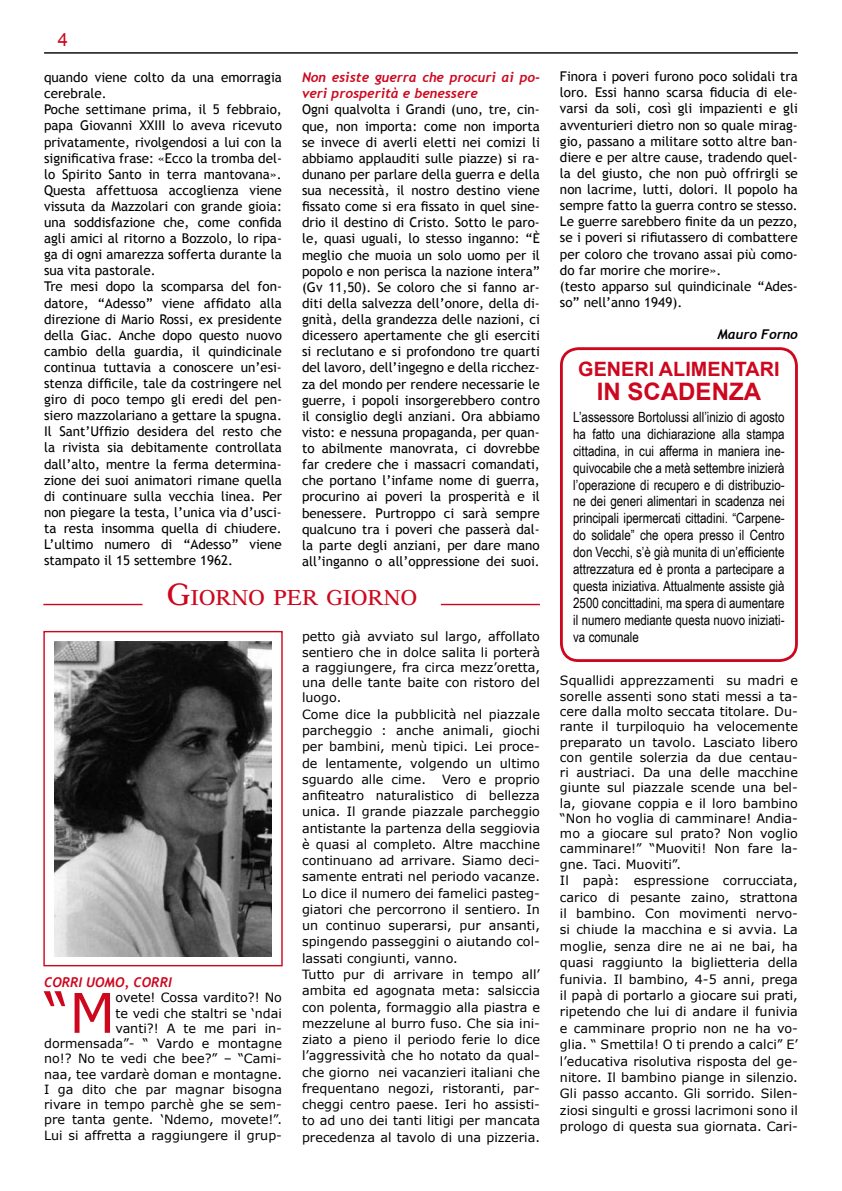
<style>
.page{position:relative;width:842px;height:1191px;background:#fff}
.page>*{position:absolute;margin:0;border:0;box-sizing:border-box;transform-origin:0 0}
.t1{font:54.8px "Verdana";color:#cd071e}
.t2{font:700 24px "Arial";color:#cd071e}
.t3{font:21.8px "New Aster";letter-spacing:-.015em;color:#cd071e}
.t4{font:700 19.8px "Arial";color:#cd071e}
.t5{font:18.4px "Arial";color:#cd071e}
.t6{font:14.1px/17px "Arial Narrow";color:#000;text-align:justify}
.t7{font:13.4px/16.1px "Trebuchet MS";color:#000}
.t8{font:italic 700 13.4px/16.1px "Trebuchet";color:#cd071e}
.t9{font:italic 700 13.4px "Trebuchet";color:#000}
.t10{font:12.7px/16.1px "Verdana";color:#000;text-align:justify}
.s1{font-size:31.1px}
</style>
<div class="page">
<hr style="left:44px;top:52px;width:754px;height:2px;background:#000">
<div style="left:560px;top:347px;width:238px;height:315px;border:3px solid #cd071e;border-radius:17px"></div>
<div style="left:43px;top:631px;width:240px;height:335px;border:1px solid #cd071e"></div>
<img style="left:55px;top:641px;width:216px;height:315px">
<hr style="left:43px;top:604px;width:99px;height:1px;background:#cd071e">
<hr style="left:441px;top:604px;width:99px;height:1px;background:#cd071e">
<h3 class="t5" style="left:58px;top:33px;width:12px">4</h3>
<p class="t7" style="left:44px;top:71px;width:239px">quando viene col to da una emorragia cerebrale.<br>Po che settimane prima, il 5 febbraio, papa Giovanni XXIII lo aveva rice vuto privatamente, rivolgendosi a lui con la significativa frase: «Ecco la tromba del&shy;lo Spirito Santo in ter ra mantovana».<br>Questa affettuosa accoglienza viene vissuta da Mazzolari con grande gioia: una soddisfa zione che, come confida agli amici al ritorno a Bozzolo, lo ripa&shy;ga di ogni amarezza sofferta durante la sua vita pastorale.<br>Tre mesi dopo la scomparsa del fon&shy;datore, “Adesso” viene affidato al la direzione di Mario Rossi, ex pre sidente della Giac. Anche dopo questo nuovo cambio della guar dia, il quindicinale continua tuttavia a conoscere un’esi&shy;stenza diffici le, tale da costringere nel giro di po co tempo gli eredi del pen&shy;siero mazzolariano a gettare la spugna.<br>Il Sant’Uffizio desidera del resto che la rivista sia debitamente con trollata dall’alto, mentre la ferma determina&shy;zione dei suoi animatori rimane quella di continuare sulla vecchia linea. Per non piegare la te sta, l’unica via d’usci&shy;ta resta insom ma quella di chiudere.<br>L’ultimo nu mero di “Adesso” viene stampato il 15 settembre 1962.</p>
<p class="t8" style="left:302px;top:70px;width:239px">Non esiste guerra che procuri ai po&shy;veri prosperità e benessere</p>
<p class="t7" style="left:302px;top:103px;width:239px;text-align:justify">Ogni qualvolta i Grandi (uno, tre, cin&shy;que, non importa: come non importa se invece di averli eletti nei comizi li abbiamo applauditi sulle piazze) si ra&shy;dunano per parlare della guerra e della sua necessità, il no stro destino viene fissato come si era fissato in quel sine&shy;drio il destino di Cri sto. Sotto le paro&shy;le, quasi uguali, lo stesso inganno: “È meglio che muoia un solo uomo per il popolo e non peri sca la nazione intera” (Gv 11,50). Se coloro che si fanno ar&shy;diti della salvez za dell’onore, della di&shy;gnità, della gran dezza delle nazioni, ci dicessero aper tamente che gli eserciti si reclutano e si profondono tre quarti del lavoro, dell’ingegno e della ricchez&shy;za del mon do per rendere necessarie le guerre, i popoli insorgerebbero contro il consi glio degli anziani. Ora abbiamo visto: e nessuna propaganda, per quan&shy;to abilmente manovrata, ci dovrebbe far credere che i massacri comandati, che portano l’infame nome di guerra, pro curino ai poveri la prosperità e il be nessere. Purtroppo ci sarà sempre qualcuno tra i poveri che passerà dal&shy;la parte degli anziani, per dare mano al l’inganno o all’oppressione dei suoi.</p>
<h3 class="t3" style="left:167px;top:585px;width:252px"><span class="s1">G</span>IORNO PER GIORNO</h3>
<p class="t10" style="left:302px;top:630px;width:239px;text-align:left">petto già avviato sul largo, affollato sentiero che in dolce salita li porterà a raggiungere, fra circa mezz’oretta, una delle tante baite con ristoro del luogo.<br>Come dice la pubblicità nel piazzale parcheggio : anche animali, giochi per bambini, menù tipici. Lei proce&shy;de lentamente, volgendo un ultimo sguardo alle cime. Vero e proprio anfiteatro naturalistico di bellezza unica. Il grande piazzale parcheggio antistante la partenza della seggiovia è quasi al completo. Altre macchine continuano ad arrivare. Siamo deci&shy;samente entrati nel periodo vacanze.<br>Lo dice il numero dei famelici pasteg&shy;giatori che percorrono il sentiero. In un continuo superarsi, pur ansanti, spingendo passeggini o aiutando col&shy;lassati congiunti, vanno.<br>Tutto pur di arrivare in tempo all’ ambita ed agognata meta: salsiccia con polenta, formaggio alla piastra e mezzelune al burro fuso. Che sia ini&shy;ziato a pieno il periodo ferie lo dice l’aggressività che ho notato da qual&shy;che giorno nei vacanzieri italiani che frequentano negozi, ristoranti, par&shy;cheggi centro paese. Ieri ho assisti&shy;to ad uno dei tanti litigi per mancata precedenza al tavolo di una pizzeria.</p>
<p class="t8" style="left:44px;top:975px;width:129px">CORRI UOMO, CORRI</p>
<h1 class="t1" style="left:44px;top:991px;width:73px">“M</h1>
<p class="t10" style="left:44px;top:991px;width:240px;line-height:15.3px;text-align:right">ovete! Cossa vardito?! No<br>te vedi che staltri se ‘ndai<br>vanti?! A te me pari in&shy;dormensada”- “ Vardo e montagne no!? No te vedi che bee?” – “Cami&shy;naa, tee vardarè doman e montagne.<br>I ga dito che par magnar bisogna rivare in tempo parchè ghe se sem&shy;pre tanta gente. ‘Ndemo, movete!”.<br>Lui si affretta a raggiungere il grup-</p>
<p class="t7" style="left:560px;top:70px;width:239px">Fi nora i poveri furono poco solidali tra loro. Essi hanno scarsa fiducia di ele&shy;varsi da soli, così gli impazienti e gli av venturieri dietro non so quale mirag&shy;gio, passano a militare sotto altre ban&shy;diere e per altre cause, tradendo quel&shy;la del giusto, che non può offrirgli se non lacrime, lutti, dolori. Il popolo ha sempre fatto la guerra contro se stes so.<br>Le guerre sarebbero finite da un pezzo, se i poveri si rifiutassero di com battere per coloro che trovano assai più como&shy;do far morire che morire».<br>(testo apparso sul quindicinale “Ades&shy;so” nell’anno 1949).</p>
<p class="t9" style="left:717px;top:329px;width:82px">Mauro Forno</p>
<h3 class="t4" style="left:578px;top:362px;width:203px">GENERI ALIMENTARI</h3>
<h2 class="t2" style="left:597px;top:383px;width:166px">IN SCADENZA</h2>
<p class="t6" style="left:573px;top:409px;width:213px">L’assessore Bortolussi all’inizio di agosto ha fatto una dichiarazione alla stampa cittadina, in cui afferma in maniera ine&shy;quivocabile che a metà settembre inizierà l’operazione di recupero e di distribuzio&shy;ne dei generi alimentari in scadenza nei principali ipermercati cittadini. “Carpene&shy;do solidale” che opera presso il Centro don Vecchi, s’è già munita di un’efficiente attrezzatura ed è pronta a partecipare a questa iniziativa. Attualmente assiste già 2500 concittadini, ma spera di aumentare il numero mediante questa nuovo iniziati&shy;va comunale</p>
<p class="t10" style="left:560px;top:674px;width:239px;line-height:15.3px">Squallidi apprezzamenti su madri e sorelle assenti sono stati messi a ta&shy;cere dalla molto seccata titolare. Du&shy;rante il turpiloquio ha velocemente preparato un tavolo. Lasciato libero con gentile solerzia da due centau&shy;ri austriaci. Da una delle macchine giunte sul piazzale scende una bel&shy;la, giovane coppia e il loro bambino “Non ho voglia di camminare! Andia&shy;mo a giocare sul prato? Non voglio camminare!” “Muoviti! Non fare la&shy;gne. Taci. Muoviti”.</p>
<p class="t10" style="left:560px;top:873px;width:239px;line-height:16.4px">Il papà: espressione corrucciata, carico di pesante zaino, strattona il bambino. Con movimenti nervo&shy;si chiude la macchina e si avvia. La moglie, senza dire ne ai ne bai, ha quasi raggiunto la biglietteria della funivia. Il bambino, 4-5 anni, prega il papà di portarlo a giocare sui prati, ripetendo che lui di andare il funivia e camminare proprio non ne ha vo&shy;glia. “ Smettila! O ti prendo a calci” E’ l’educativa risolutiva risposta del ge&shy;nitore. Il bambino piange in silenzio.<br>Gli passo accanto. Gli sorrido. Silen&shy;ziosi singulti e grossi lacrimoni sono il prologo di questa sua giornata. Cari-</p>
</div>
